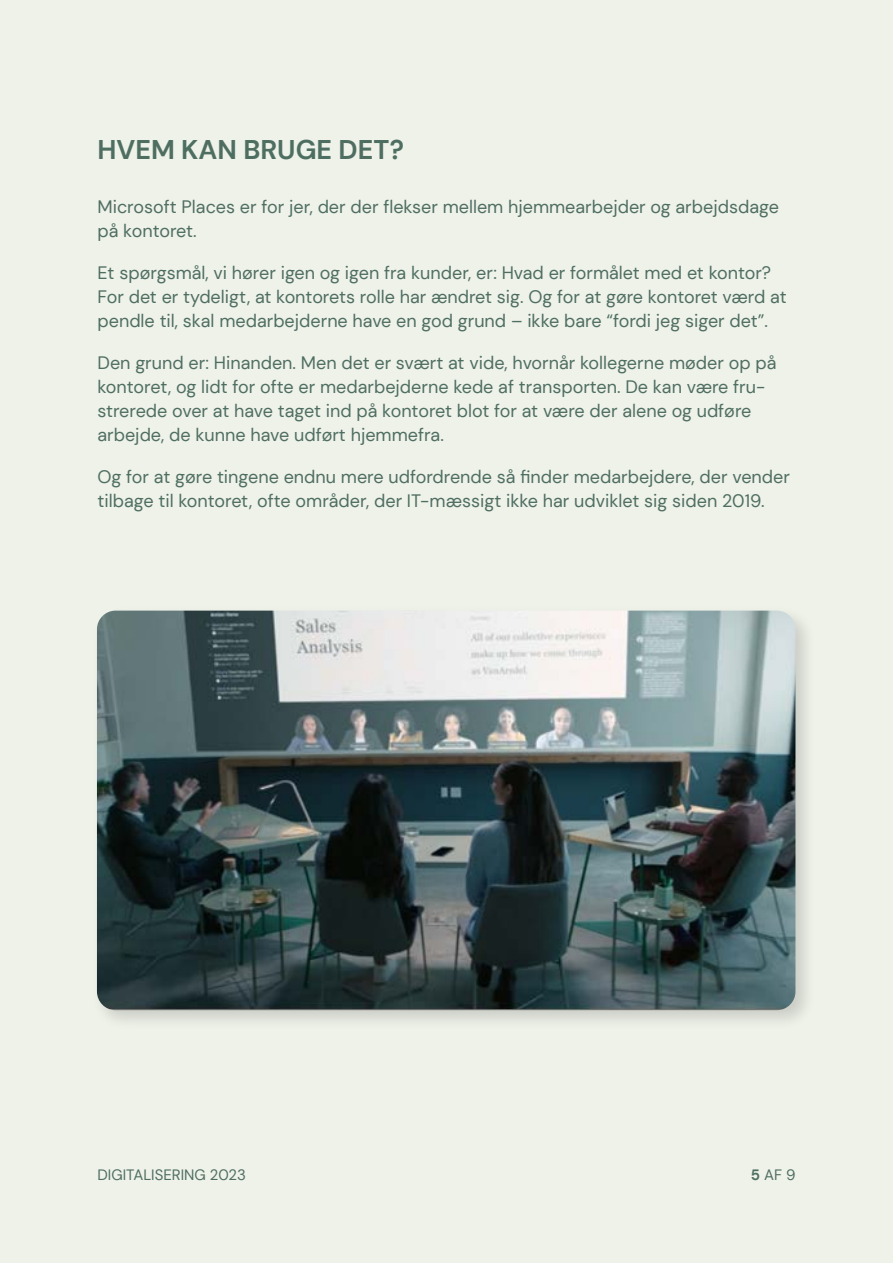
<style>
.page{position:relative;width:893px;height:1263px;background:#eff2e9}
.page>*{position:absolute;margin:0;border:0;box-sizing:border-box;transform-origin:0 0}
.t1{font:700 27px "DM Sans";color:#4f6e62}
.t2{font:18px/24px "DM Sans";color:#4f6e62}
.t3{font:15px "DM Sans";color:#4f6e62}
.s1{font-weight:700}
</style>
<div class="page">
<div style="left:91px;top:605px;width:726px;height:426px;background:#000;opacity:.15"></div>
<img style="left:97px;top:611px;width:698px;height:399px">
<h1 class="t1" style="left:98px;top:132px;width:308px">HVEM KAN BRUGE DET?</h1>
<p class="t2" style="left:98px;top:194px;width:683px">Microsoft Places er for jer, der der flekser mellem hjemmearbejder og arbejdsdage på kontoret.</p>
<p class="t2" style="left:98px;top:260px;width:691px">Et spørgsmål, vi hører igen og igen fra kunder, er: Hvad er formålet med et kontor?<br>For det er tydeligt, at kontorets rolle har ændret sig. Og for at gøre kontoret værd at pendle til, skal medarbejderne have en god grund – ikke bare “fordi jeg siger det”.</p>
<p class="t2" style="left:98px;top:350px;width:680px">Den grund er: Hinanden. Men det er svært at vide, hvornår kollegerne møder op på kontoret, og lidt for ofte er medarbejderne kede af transporten. De kan være fru&shy;strerede over at have taget ind på kontoret blot for at være der alene og udføre arbejde, de kunne have udført hjemmefra.</p>
<p class="t2" style="left:98px;top:464px;width:694px">Og for at gøre tingene endnu mere udfordrende så finder medarbejdere, der vender tilbage til kontoret, ofte områder, der IT-mæssigt ikke har udviklet sig siden 2019.</p>
<p class="t3" style="left:98px;top:1166px;width:150px">DIGITALISERING 2023</p>
<p class="t3" style="left:751px;top:1166px;width:46px"><span class="s1">5</span> AF 9</p>
</div>
